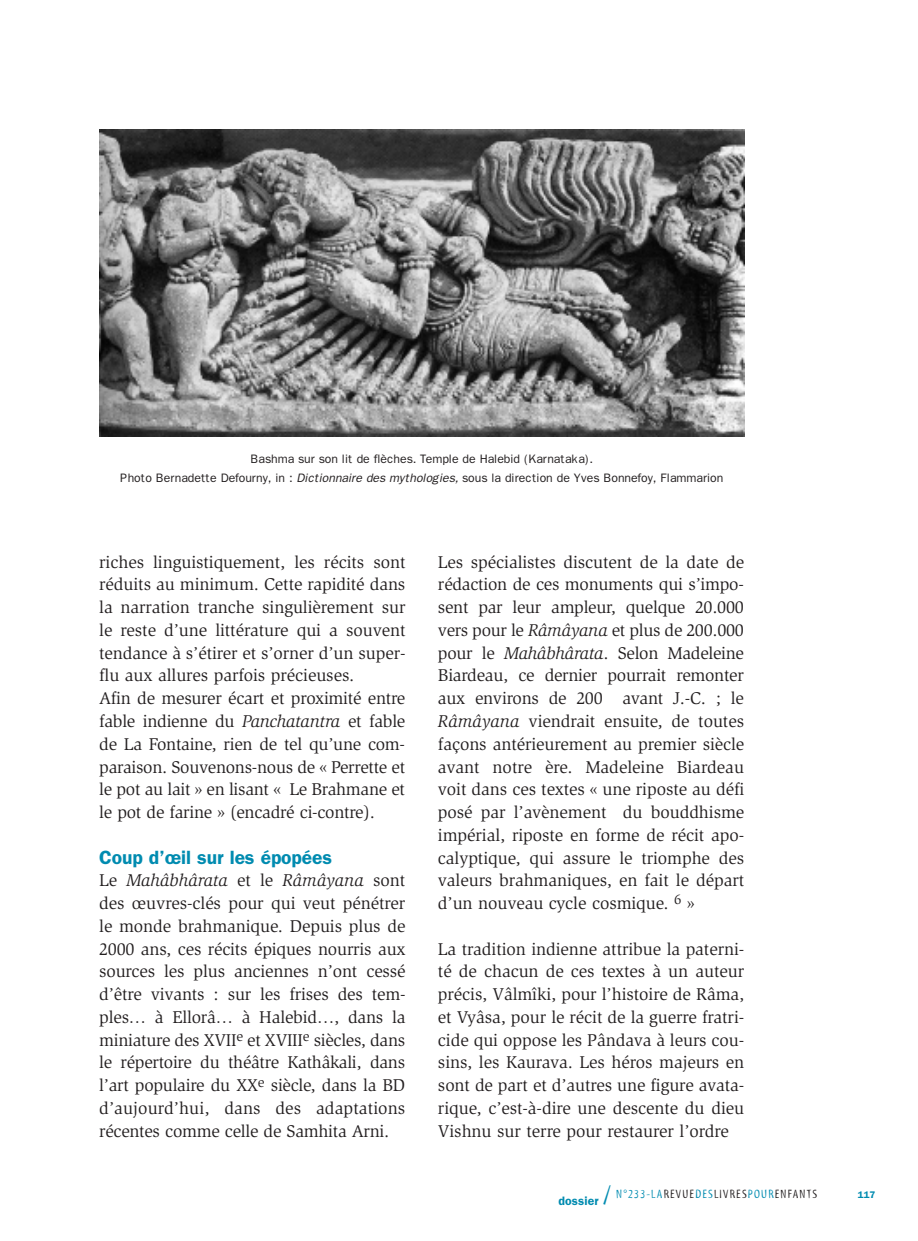
<style>
.page{position:relative;width:918px;height:1241px;background:#fff}
.page>*{position:absolute;margin:0;border:0;box-sizing:border-box;transform-origin:0 0}
.t1{font:600 19.25px "Franklin Gothic";letter-spacing:-.005em;color:#008bb0}
.t2{font:17.5px/22.8px "Slimbach";letter-spacing:-.005em;color:#231f20;text-align:justify}
.t3{font:12.25px/19.2px "Franklin Gothic";letter-spacing:-.005em;color:#231f20;text-align:center}
.t4{font:12.25px "Myriad Tilt";letter-spacing:.1em;color:#231f20}
.t5{font:600 9.62px "Franklin Gothic";color:#008bb0}
.s1{font-style:italic}
.s2{font-family:"Franklin Gothic";font-weight:600;color:#008bb0}
.s3{font-size:26.25px;color:#008bb0}
.s4{color:#008bb0}
</style>
<div class="page">
<img style="left:99px;top:130px;width:645px;height:306px">
<p class="t3" style="left:120px;top:449px;width:605px">Bashma sur son lit de flèches. Temple de Halebid (Karnataka).<br>Photo Bernadette Defourny, in : <span class="s1">Dictionnaire des mythologies,</span> sous la direction de Yves Bonnefoy, Flammarion</p>
<p class="t2" style="left:99px;top:551px;width:308px;text-align:left">riches linguistiquement, les récits sont réduits au minimum. Cette rapidité dans la narration tranche singulièrement sur le reste d’une littérature qui a souvent tendance à s’étirer et s’orner d’un super&shy;flu aux allures parfois précieuses.<br>Afin de mesurer écart et proximité entre fable indienne du <span class="s1">Panchatantra</span> et fable de La Fontaine, rien de tel qu’une com&shy;paraison. Souvenons-nous de « Perrette et le pot au lait » en lisant « Le Brahmane et le pot de farine » (encadré ci-contre).</p>
<p class="t1" style="left:99px;top:845px;width:234px">Coup d’œil sur les épopées</p>
<p class="t2" style="left:99px;top:870px;width:308px">Le <span class="s1">Mahâbhârata</span> et le <span class="s1">Râmâyana</span> sont des œuvres-clés pour qui veut pénétrer le monde brahmanique. Depuis plus de 2000 ans, ces récits épiques nourris aux sources les plus anciennes n’ont cessé d’être vivants : sur les frises des tem&shy;ples… à Ellorâ… à Halebid…, dans la miniature des XVII<sup>e</sup> et XVIII<sup>e</sup> siècles, dans le répertoire du théâtre Kathâkali, dans l’art populaire du XX<sup>e</sup> siècle, dans la BD d’aujourd’hui, dans des adaptations récentes comme celle de Samhita Arni.</p>
<p class="t2" style="left:438px;top:551px;width:308px">Les spécialistes discutent de la date de rédaction de ces monuments qui s’impo&shy;sent par leur ampleur, quelque 20.000 vers pour le <span class="s1">Râmâyana</span> et plus de 200.000 pour le <span class="s1">Mahâbhârata</span>. Selon Madeleine Biardeau, ce dernier pourrait remonter aux environs de 200 avant J.-C. ; le <span class="s1">Râmâyana</span> viendrait ensuite, de toutes façons antérieurement au premier siècle avant notre ère. Madeleine Biardeau voit dans ces textes « une riposte au défi posé par l’avènement du bouddhisme impérial, riposte en forme de récit apo&shy;calyptique, qui assure le triomphe des valeurs brahmaniques, en fait le départ d’un nouveau cycle cosmique. <sup>6</sup> »</p>
<p class="t2" style="left:438px;top:938px;width:308px">La tradition indienne attribue la paterni&shy;té de chacun de ces textes à un auteur précis, Vâlmîki, pour l’histoire de Râma, et Vyâsa, pour le récit de la guerre fratri&shy;cide qui oppose les Pândava à leurs cou&shy;sins, les Kaurava. Les héros majeurs en sont de part et d’autres une figure avata&shy;rique, c’est-à-dire une descente du dieu Vishnu sur terre pour restaurer l’ordre</p>
<p class="t4" style="left:558px;top:1188px;width:260px"><span class="s2">dossier</span> <span class="s3">/</span> <span class="s4">N°233-LA</span>REVUE<span class="s4">DES</span>LIVRES<span class="s4">POUR</span>ENFANTS</p>
<p class="t5" style="left:858px;top:1188px;width:19px">117</p>
</div>
